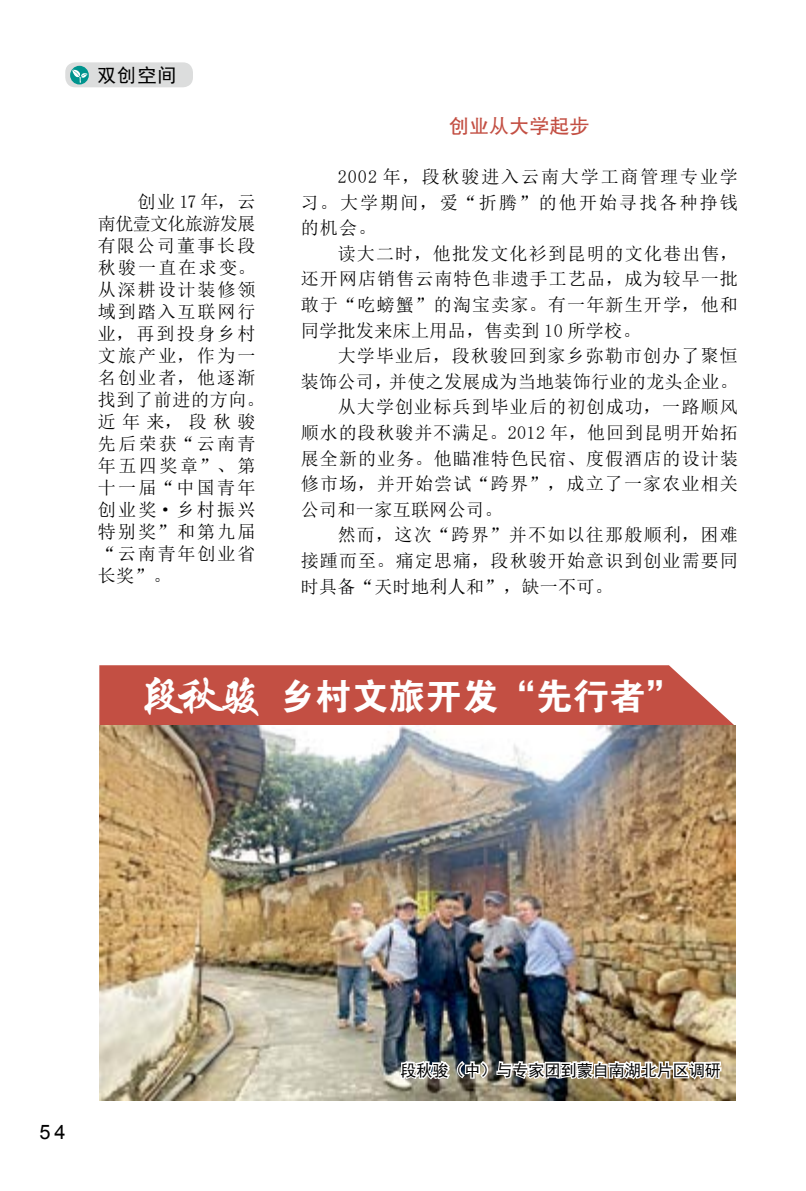
<style>
.page{position:relative;width:806px;height:1191px;background:#fff}
.page>*{position:absolute;margin:0;border:0;box-sizing:border-box;transform-origin:0 0}
.t1{font:36px "FZDHTJW GB1 0";letter-spacing:.02em;color:#fff}
.t2{font:20px "FZHTJW GB1 0";color:#c34f43}
.t3{font:20px "Arial";color:#000}
.t4{font:19px "Sim Hei";color:#000}
.t5{font:18px/25.6px "Sim Sun";letter-spacing:.06em;color:#000;text-align:justify}
.t6{font:18px/22px "Sim Sun";letter-spacing:.115em;color:#000}
.t7{font:18px "Sim Sun";letter-spacing:.02em;color:#000}
.t8{font:16px "Sim Hei";color:#000}
.s1{font-family:"ST Xingkai";font-size:48px}
</style>
<div class="page">
<div style="left:65px;top:62px;width:128px;height:25px;background:#dcdddd;border-radius:10px"></div>
<svg style="left:70px;top:66px;width:19px;height:18px"></svg>
<svg style="left:72px;top:70px;width:16px;height:13px"></svg>
<svg style="left:99px;top:665px;width:635px;height:61px;background:#c65a4f"></svg>
<img style="left:99px;top:726px;width:635px;height:374px">
<img style="left:398px;top:1057px;width:324px;height:25px">
<p class="t4" style="left:97px;top:65px;width:81px">双创空间</p>
<p class="t6" style="left:98px;top:191px;width:168px;text-indent:40px">创业 17 年，云南优壹文化旅游发展有限公司董事长段秋骏一直在求变。从深耕设计装修领域到踏入互联网行业，再到投身乡村文旅产业，作为一名创业者，他逐渐找到了前进的方向。近年来，段秋骏先后荣获“云南青年五四奖章”、第十一届“中国青年创业奖·乡村振兴特别奖”和第九届“云南青年创业省长奖”。</p>
<p class="t2" style="left:449px;top:115px;width:142px">创业从大学起步</p>
<p class="t5" style="left:300px;top:164px;width:438px;text-indent:37px">2002 年，段秋骏进入云南大学工商管理专业学习。大学期间，爱“折腾”的他开始寻找各种挣钱的机会。</p>
<p class="t5" style="left:300px;top:240px;width:438px;text-indent:37px">读大二时，他批发文化衫到昆明的文化巷出售，还开网店销售云南特色非遗手工艺品，成为较早一批敢于“吃螃蟹”的淘宝卖家。有一年新生开学，他和同学批发来床上用品，售卖到 10 所学校。</p>
<p class="t5" style="left:337px;top:343px;width:401px">大学毕业后，段秋骏回到家乡弥勒市创办了聚恒</p>
<p class="t7" style="left:300px;top:372px;width:438px">装饰公司，并使之发展成为当地装饰行业的龙头企业。</p>
<p class="t5" style="left:337px;top:394px;width:401px">从大学创业标兵到毕业后的初创成功，一路顺风</p>
<p class="t5" style="left:300px;top:420px;width:438px">顺水的段秋骏并不满足。2012 年，他回到昆明开始拓</p>
<p class="t5" style="left:300px;top:445px;width:438px">展全新的业务。他瞄准特色民宿、度假酒店的设计装</p>
<p class="t5" style="left:300px;top:471px;width:438px">修市场，并开始尝试“跨界”，成立了一家农业相关</p>
<p class="t7" style="left:300px;top:500px;width:203px">公司和一家互联网公司。</p>
<p class="t5" style="left:337px;top:522px;width:401px">然而，这次“跨界”并不如以往那般顺利，困难</p>
<p class="t5" style="left:300px;top:548px;width:438px">接踵而至。痛定思痛，段秋骏开始意识到创业需要同</p>
<p class="t7" style="left:300px;top:577px;width:313px">时具备“天时地利人和”，缺一不可。</p>
<h1 class="t1" style="left:136px;top:677px;width:547px"><span class="s1">段秋骏</span> 乡村文旅开发“先行者”</h1>
<p class="t3" style="left:39px;top:1118px;width:28px">54</p>
<p class="t8" style="left:400px;top:1062px;width:322px">段秋骏（中）与专家团到蒙自南湖北片区调研</p>
</div>
